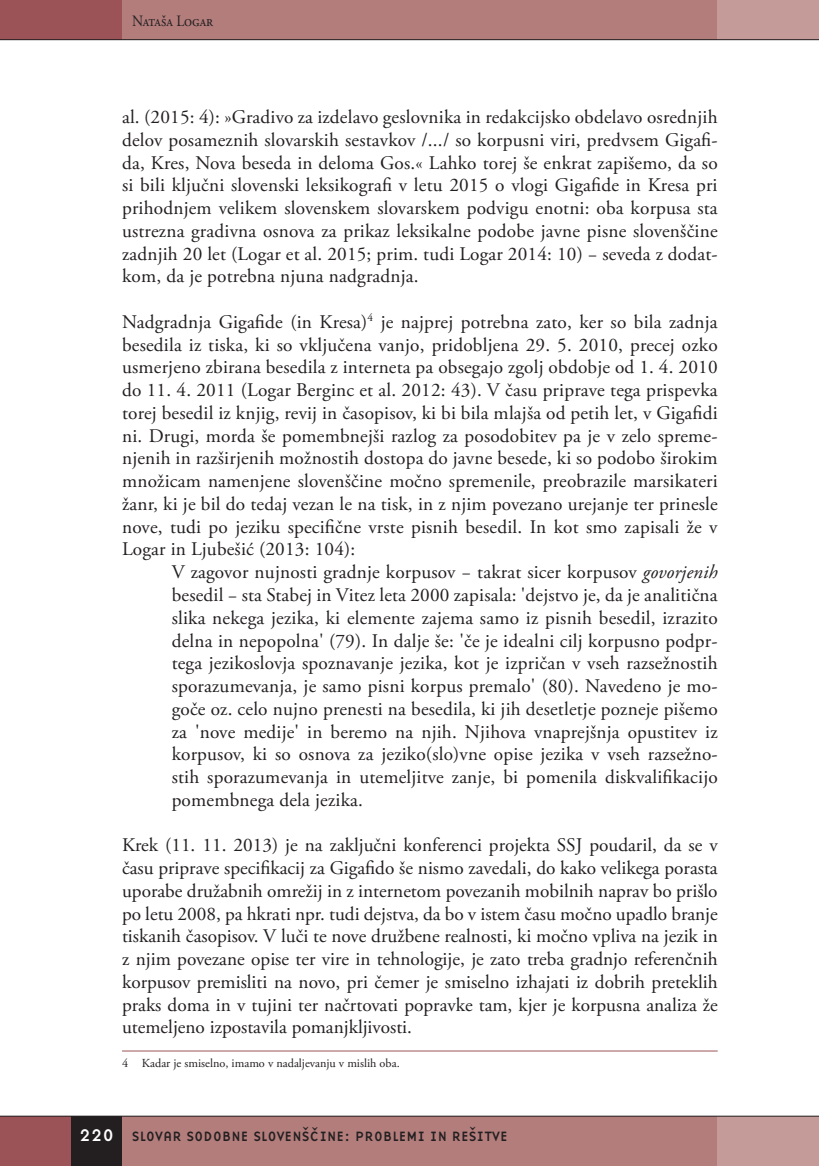
<style>
.page{position:relative;width:819px;height:1166px;background:#fff}
.page>*{position:absolute;margin:0;border:0;box-sizing:border-box;transform-origin:0 0}
.t1{font:19.25px/22.8px "Adobe Garamond Pro";color:#231f20;text-align:justify}
.t2{font:15.75px "Adobe Garamond Pro";color:#231f20;scale:.9 1}
.t3{font:14px "Base Nine";color:#231f20}
.t4{font:12.25px "Adobe Garamond Pro";color:#231f20}
.s1{font-style:italic}
.s2{font-size:17.5px;color:#fff}
</style>
<div class="page">
<div style="left:122px;top:1116px;width:620px;height:50px;background:#b37d7c"></div>
<div style="left:717px;top:1116px;width:101px;height:50px;background:#c59b99"></div>
<div style="left:120px;top:0;width:597px;height:40px;background:#b37d7c"></div>
<div style="left:717px;top:0;width:101px;height:40px;background:#c59b99"></div>
<div style="left:0;top:1116px;width:71px;height:50px;background:#9b5358"></div>
<div style="left:71px;top:1116px;width:51px;height:50px;background:#231f20"></div>
<div style="left:0;top:0;width:122px;height:40px;background:#9b5358"></div>
<hr style="left:0;top:39px;width:818px;height:1px;background:#231f20">
<hr style="left:0;top:1116px;width:818px;height:1px;background:#231f20">
<hr style="left:122px;top:1050px;width:595px;height:1px;background:#9b5358">
<p class="t2" style="left:132px;top:11px;width:92px">Nataša Logar</p>
<p class="t1" style="left:122px;top:106px;width:597px">al. (2015: 4): »Gradivo za izdelavo geslovnika in redakcijsko obdelavo osrednjih delov posameznih slovarskih sestavkov /.../ so korpusni viri, predvsem Gigafi&shy;da, Kres, Nova beseda in deloma Gos.« Lahko torej še enkrat zapišemo, da so si bili ključni slovenski leksikografi v letu 2015 o vlogi Gigafide in Kresa pri prihodnjem velikem slovenskem slovarskem podvigu enotni: oba korpusa sta ustrezna gradivna osnova za prikaz leksikalne podobe javne pisne slovenščine zadnjih 20 let (Logar et al. 2015; prim. tudi Logar 2014: 10) − seveda z dodat&shy;kom, da je potrebna njuna nadgradnja.</p>
<p class="t1" style="left:122px;top:311px;width:597px">Nadgradnja Gigafide (in Kresa)<sup>4</sup> je najprej potrebna zato, ker so bila zadnja besedila iz tiska, ki so vključena vanjo, pridobljena 29. 5. 2010, precej ozko usmerjeno zbirana besedila z interneta pa obsegajo zgolj obdobje od 1. 4. 2010 do 11. 4. 2011 (Logar Berginc et al. 2012: 43). V času priprave tega prispevka torej besedil iz knjig, revij in časopisov, ki bi bila mlajša od petih let, v Gigafidi ni. Drugi, morda še pomembnejši razlog za posodobitev pa je v zelo spreme&shy;njenih in razširjenih možnostih dostopa do javne besede, ki so podobo širokim množicam namenjene slovenščine močno spremenile, preobrazile marsikateri žanr, ki je bil do tedaj vezan le na tisk, in z njim povezano urejanje ter prinesle nove, tudi po jeziku specifične vrste pisnih besedil. In kot smo zapisali že v Logar in Ljubešić (2013: 104):</p>
<p class="t1" style="left:172px;top:561px;width:547px">V zagovor nujnosti gradnje korpusov − takrat sicer korpusov <span class="s1">govorjenih </span>besedil − sta Stabej in Vitez leta 2000 zapisala: 'dejstvo je, da je analitična slika nekega jezika, ki elemente zajema samo iz pisnih besedil, izrazito delna in nepopolna' (79). In dalje še: 'če je idealni cilj korpusno podpr&shy;tega jezikoslovja spoznavanje jezika, kot je izpričan v vseh razsežnostih sporazumevanja, je samo pisni korpus premalo' (80). Navedeno je mo&shy;goče oz. celo nujno prenesti na besedila, ki jih desetletje pozneje pišemo za 'nove medije' in beremo na njih. Njihova vnaprejšnja opustitev iz korpusov, ki so osnova za jeziko(slo)vne opise jezika v vseh razsežno&shy;stih sporazumevanja in utemeljitve zanje, bi pomenila diskvalifikacijo pomembnega dela jezika.</p>
<p class="t1" style="left:122px;top:834px;width:597px">Krek (11. 11. 2013) je na zaključni konferenci projekta SSJ poudaril, da se v času priprave specifikacij za Gigafido še nismo zavedali, do kako velikega porasta uporabe družabnih omrežij in z internetom povezanih mobilnih naprav bo prišlo po letu 2008, pa hkrati npr. tudi dejstva, da bo v istem času močno upadlo branje tiskanih časopisov. V luči te nove družbene realnosti, ki močno vpliva na jezik in z njim povezane opise ter vire in tehnologije, je zato treba gradnjo referenčnih korpusov premisliti na novo, pri čemer je smiselno izhajati iz dobrih preteklih praks doma in v tujini ter načrtovati popravke tam, kjer je korpusna analiza že utemeljeno izpostavila pomanjkljivosti.</p>
<p class="t4" style="left:122px;top:1055px;width:279px">4 Kadar je smiselno, imamo v nadaljevanju v mislih oba.</p>
<p class="t3" style="left:79px;top:1126px;width:430px"><span class="s2">220</span> SLOVAR SODOBNE SLOVENŠCˇINE: PROBLEMI IN REŠITVE</p>
</div>
